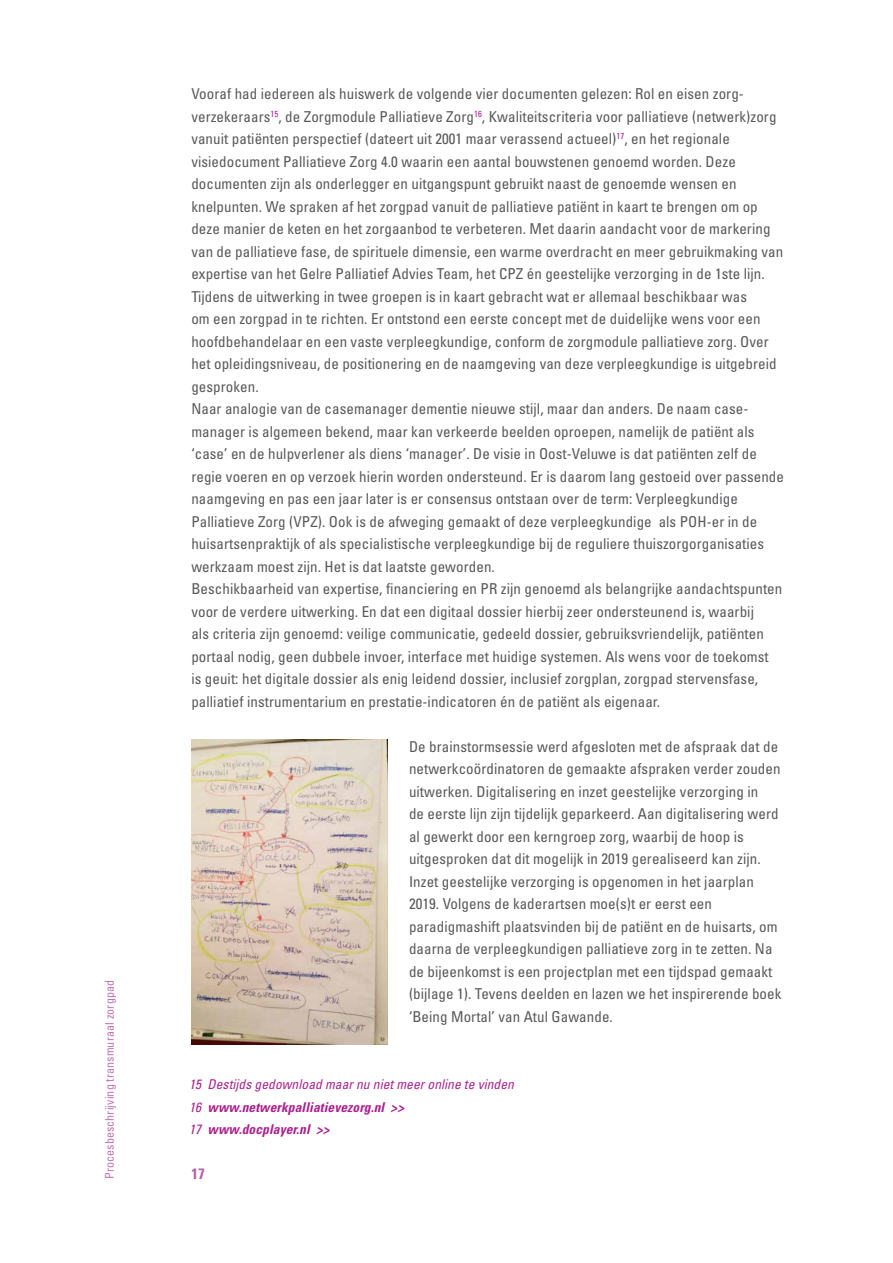
<style>
.page{position:relative;width:893px;height:1263px;background:#fff}
.page>*{position:absolute;margin:0;border:0;box-sizing:border-box;transform-origin:0 0}
.t1{font:condensed 15px/22.5px "Univers";letter-spacing:.005em;color:#58595b}
.t2{font:700 condensed 15px "Univers";color:#ba60a5}
.t3{font:italic condensed 13.5px/22.5px "Univers";letter-spacing:.005em;color:#ab218e}
.t4{font:condensed 12px "Univers";letter-spacing:.01em;color:#c174b0}
.s1{font-weight:700}
</style>
<div class="page">
<img style="left:191px;top:739px;width:197px;height:305px">
<p class="t4" style="left:102px;top:1179px;width:201px;rotate:-90deg">Procesbeschrijving transmuraal zorgpad</p>
<p class="t1" style="left:191px;top:82px;width:594px">Vooraf had iedereen als huiswerk de volgende vier documenten gelezen: Rol en eisen zorg&shy;verzekeraars<sup>15</sup>, de Zorgmodule Palliatieve Zorg<sup>16</sup>, Kwaliteitscriteria voor palliatieve (netwerk)zorg vanuit patiënten perspectief (dateert uit 2001 maar verassend actueel)<sup>17</sup>, en het regionale visiedocument Palliatieve Zorg 4.0 waarin een aantal bouwstenen genoemd worden. Deze documenten zijn als onderlegger en uitgangspunt gebruikt naast de genoemde wensen en knelpunten. We spraken af het zorgpad vanuit de palliatieve patiënt in kaart te brengen om op deze manier de keten en het zorgaanbod te verbeteren. Met daarin aandacht voor de markering van de palliatieve fase, de spirituele dimensie, een warme overdracht en meer gebruikmaking van expertise van het Gelre Palliatief Advies Team, het CPZ én geestelijke verzorging in de 1ste lijn.<br>Tijdens de uitwerking in twee groepen is in kaart gebracht wat er allemaal beschikbaar was<br>om een zorgpad in te richten. Er ontstond een eerste concept met de duidelijke wens voor een hoofdbehandelaar en een vaste verpleegkundige, conform de zorgmodule palliatieve zorg. Over het opleidingsniveau, de positionering en de naamgeving van deze verpleegkundige is uitgebreid gesproken.<br>Naar analogie van de casemanager dementie nieuwe stijl, maar dan anders. De naam case&shy;manager is algemeen bekend, maar kan verkeerde beelden oproepen, namelijk de patiënt als ‘case’ en de hulpverlener als diens ‘manager’. De visie in Oost-Veluwe is dat patiënten zelf de regie voeren en op verzoek hierin worden ondersteund. Er is daarom lang gestoeid over passende naamgeving en pas een jaar later is er consensus ontstaan over de term: Verpleegkundige Palliatieve Zorg (VPZ). Ook is de afweging gemaakt of deze verpleegkundige als POH-er in de huisartsenpraktijk of als specialistische verpleegkundige bij de reguliere thuiszorgorganisaties werkzaam moest zijn. Het is dat laatste geworden.<br>Beschikbaarheid van expertise, financiering en PR zijn genoemd als belangrijke aandachtspunten voor de verdere uitwerking. En dat een digitaal dossier hierbij zeer ondersteunend is, waarbij<br>als criteria zijn genoemd: veilige communicatie, gedeeld dossier, gebruiksvriendelijk, patiënten portaal nodig, geen dubbele invoer, interface met huidige systemen. Als wens voor de toekomst<br>is geuit: het digitale dossier als enig leidend dossier, inclusief zorgplan, zorgpad stervensfase, palliatief instrumentarium en prestatie-indicatoren én de patiënt als eigenaar.</p>
<p class="t1" style="left:409px;top:735px;width:374px">De brainstormsessie werd afgesloten met de afspraak dat de netwerkcoördinatoren de gemaakte afspraken verder zouden uitwerken. Digitalisering en inzet geestelijke verzorging in<br>de eerste lijn zijn tijdelijk geparkeerd. Aan digitalisering werd al gewerkt door een kerngroep zorg, waarbij de hoop is uitgesproken dat dit mogelijk in 2019 gerealiseerd kan zijn.<br>Inzet geestelijke verzorging is opgenomen in het jaarplan 2019. Volgens de kaderartsen moe(s)t er eerst een paradigmashift plaatsvinden bij de patiënt en de huisarts, om daarna de verpleegkundigen palliatieve zorg in te zetten. Na de bijeenkomst is een projectplan met een tijdspad gemaakt (bijlage 1). Tevens deelden en lazen we het inspirerende boek ‘Being Mortal’ van Atul Gawande.</p>
<p class="t3" style="left:189px;top:1073px;width:326px">15 Destijds gedownload maar nu niet meer online te vinden<br>16 <span class="s1">www.netwerkpalliatievezorg.nl &gt;&gt;<br></span>17 <span class="s1">www.docplayer.nl &gt;&gt;</span></p>
<p class="t2" style="left:191px;top:1164px;width:15px">17</p>
</div>
